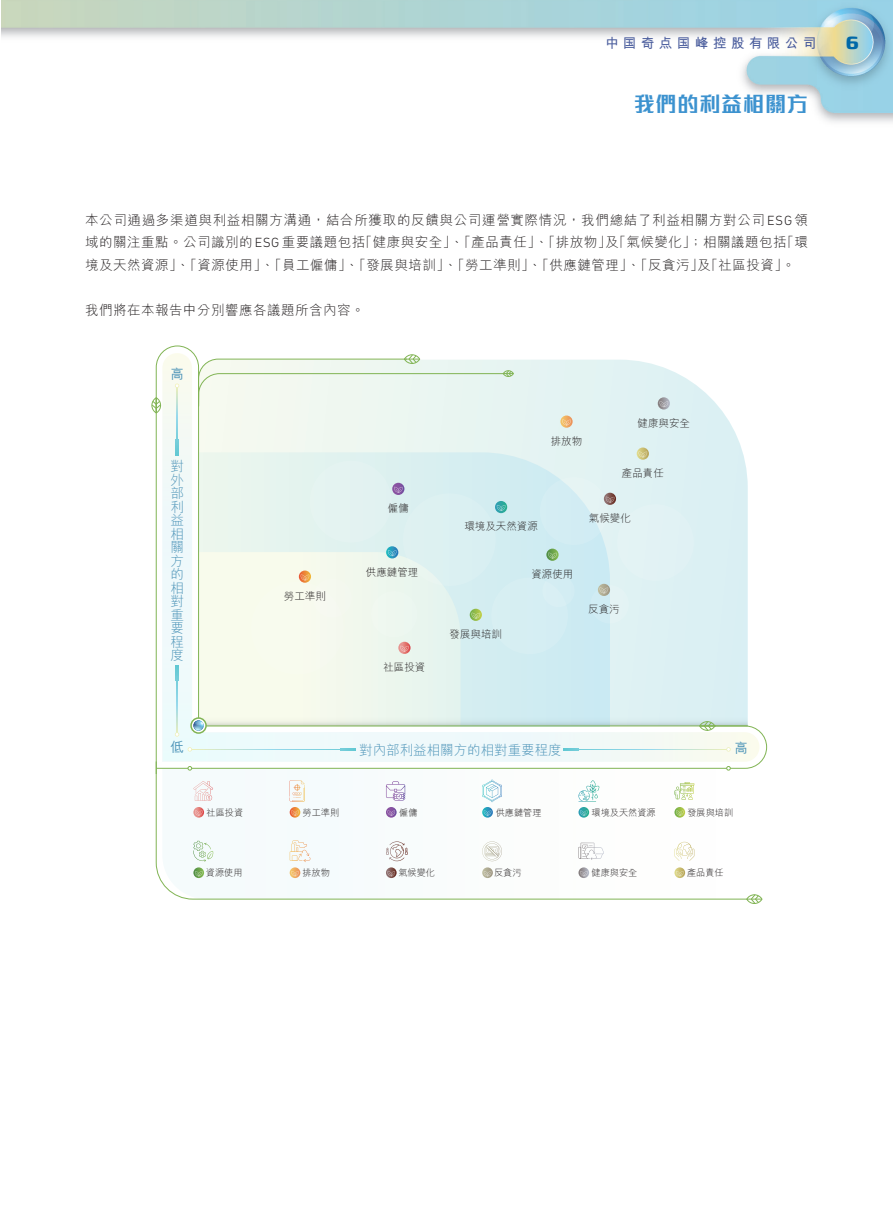
<style>
.page{position:relative;width:893px;height:1212px;background:#fff}
.page>*{position:absolute;margin:0;border:0;box-sizing:border-box;transform-origin:0 0}
.t1{font:700 21px "M Stiff Hei HK";letter-spacing:.04em;color:#3c92cf}
.t2{font:700 18px "Francker Pro";color:#0068a8}
._1__內文{font:300 13.5px/22.5px "M Hei HK";letter-spacing:.035em;color:#231f20;text-align:right}
.t3{font:300 13.5px/13.5px "M Hei HK";color:#4891b6;text-align:justify}
.t4{font:700 13.5px "M Hei HK";letter-spacing:.33em;color:#475a9b}
.t5{font:500 13.5px "M Hei HK";color:#4891b6}
.t6{font:300 10.5px "M Hei HK";color:#231f20}
.t7{font:300 9.15px "M Hei HK";color:#231f20}
.s1{font-family:"DIN Next LT Pro"}
</style>
<div class="page">
<img style="left:1px;top:0;width:892px;height:749px">
<svg style="left:155px;top:345px;width:350px;height:8px"></svg>
<svg style="left:747px;top:894px;width:16px;height:10px"></svg>
<svg style="left:155px;top:770px;width:593px;height:130px"></svg>
<svg style="left:151px;top:353px;width:616px;height:417px"></svg>
<hr style="left:192px;top:768px;width:535px;height:1px;background:#81b454">
<svg style="left:193px;top:841px;width:20px;height:37px"></svg>
<svg style="left:674px;top:842px;width:20px;height:19px"></svg>
<svg style="left:290px;top:840px;width:20px;height:38px"></svg>
<svg style="left:578px;top:843px;width:26px;height:17px"></svg>
<svg style="left:193px;top:781px;width:20px;height:20px"></svg>
<svg style="left:290px;top:780px;width:15px;height:21px"></svg>
<svg style="left:386px;top:841px;width:22px;height:17px"></svg>
<svg style="left:578px;top:780px;width:22px;height:21px"></svg>
<svg style="left:674px;top:782px;width:20px;height:18px"></svg>
<svg style="left:482px;top:780px;width:20px;height:38px"></svg>
<svg style="left:482px;top:841px;width:20px;height:20px"></svg>
<svg style="left:386px;top:781px;width:19px;height:19px"></svg>
<p class="t4" style="left:605px;top:33px;width:213px">中国奇点国峰控股有限公司</p>
<h1 class="t1" style="left:634px;top:94px;width:176px">我們的利益相關方</h1>
<h2 class="t2" style="left:846px;top:31px;width:15px">6</h2>
<p class="_1__內文" style="left:85px;top:208px;width:724px">本公司通過多渠道與利益相關方溝通，結合所獲取的反饋與公司運營實際情況，我們總結了利益相關方對公司<span class="s1">ESG</span>領「環</p>
<p class="_1__內文" style="left:359px;top:231px;width:429px">「健康與安全」、「產品責任」、「排放物 「及」 氣候變化」；相關議題包括</p>
<p class="_1__內文" style="left:85px;top:231px;width:712px;text-align:left">域的關注重點。公司識別的<span class="s1">ESG</span>重要議題包括<br>境及天然資源」、「資源使用」、「員工僱傭」、「發展與培訓」、「勞工準則」、「供應鏈管理」、「反貪污 「及」 社區投資。「</p>
<p class="_1__內文" style="left:85px;top:298px;width:281px">我們將在本報告中分別響應各議題所含內容。</p>
<p class="t5" style="left:170px;top:364px;width:15px">高</p>
<p class="t3" style="left:171px;top:459px;width:14px">對外部利益相關方的相對重要程度</p>
<p class="t5" style="left:170px;top:737px;width:15px">低</p>
<p class="t7" style="left:207px;top:808px;width:38px">社區投資</p>
<p class="t7" style="left:206px;top:868px;width:38px">資源使用</p>
<p class="t6" style="left:284px;top:590px;width:43px">勞工準則</p>
<p class="t6" style="left:388px;top:503px;width:22px">僱傭</p>
<p class="t6" style="left:366px;top:566px;width:54px">供應鏈管理</p>
<p class="t6" style="left:383px;top:662px;width:43px">社區投資</p>
<p class="t6" style="left:464px;top:521px;width:75px">環境及天然資源</p>
<p class="t6" style="left:551px;top:435px;width:33px">排放物</p>
<p class="t6" style="left:638px;top:417px;width:54px">健康與安全</p>
<p class="t6" style="left:622px;top:467px;width:43px">產品責任</p>
<p class="t6" style="left:589px;top:513px;width:43px">氣候變化</p>
<p class="t6" style="left:531px;top:569px;width:43px">資源使用</p>
<p class="t6" style="left:450px;top:629px;width:54px">發展與培訓</p>
<p class="t6" style="left:588px;top:604px;width:33px">反貪污</p>
<p class="t7" style="left:303px;top:808px;width:38px">勞工準則</p>
<p class="t7" style="left:302px;top:868px;width:29px">排放物</p>
<p class="t3" style="left:359px;top:743px;width:204px">對內部利益相關方的相對重要程度</p>
<p class="t7" style="left:399px;top:808px;width:20px">僱傭</p>
<p class="t7" style="left:398px;top:868px;width:38px">氣候變化</p>
<p class="t7" style="left:496px;top:808px;width:47px">供應鏈管理</p>
<p class="t7" style="left:494px;top:868px;width:29px">反貪污</p>
<p class="t7" style="left:591px;top:808px;width:66px">環境及天然資源</p>
<p class="t7" style="left:592px;top:868px;width:47px">健康與安全</p>
<p class="t5" style="left:734px;top:738px;width:15px">高</p>
<p class="t7" style="left:687px;top:808px;width:47px">發展與培訓</p>
<p class="t7" style="left:687px;top:868px;width:38px">產品責任</p>
</div>
